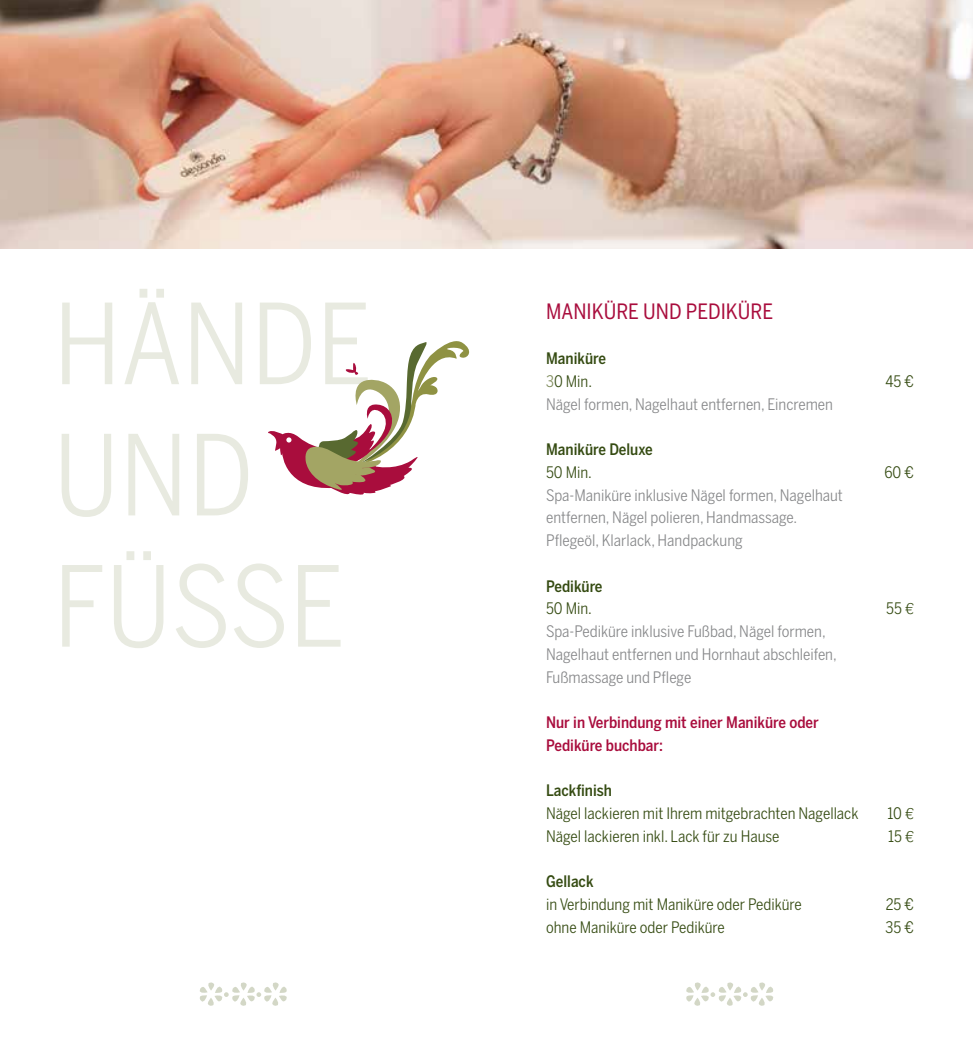
<style>
.page{position:relative;width:973px;height:1042px;background:#fff}
.page>*{position:absolute;margin:0;border:0;box-sizing:border-box;transform-origin:0 0}
.t1{font:110.25px/131.2px "Benton Sans Cond";color:#e8eae0}
.t2{font:21px "Benton Sans Cond";color:#a90d3d}
.t3{font:15.75px/22.8px "Benton Sans Cond";color:#87888a}
.t4{font:15.75px "Benton Sans Cond";color:#354b12}
.t5{font:500 15.75px/22.8px "Benton Sans Cond";color:#354b12}
.t6{font:500 15.75px/22.8px "Benton Sans Cond";color:#a90d3d}
.s1{font-weight:400;color:#7d8a59}
.s2{font-weight:400}
.s3{font-family:"Helvetica";font-weight:300}
</style>
<div class="page">
<svg style="left:268px;top:341px;width:202px;height:154px"></svg>
<img style="left:0;top:0;width:972px;height:248px">
<svg style="left:686px;top:982px;width:87px;height:24px"></svg>
<svg style="left:200px;top:982px;width:87px;height:24px"></svg>
<h1 class="t1" style="left:53px;top:278px;width:320px">HÄNDE<br>UND<br>FÜSSE</h1>
<h2 class="t2" style="left:546px;top:299px;width:228px">MANIKÜRE UND PEDIKÜRE</h2>
<p class="t5" style="left:546px;top:347px;width:61px">Maniküre<br><span class="s1">3</span><span class="s2">0 Min.</span></p>
<p class="t4" style="left:885px;top:372px;width:30px">45 €</p>
<p class="t3" style="left:546px;top:392px;width:288px">Nägel formen, Nagelhaut entfernen, Eincremen</p>
<p class="t5" style="left:546px;top:438px;width:108px">Maniküre Deluxe</p>
<p class="t4" style="left:546px;top:463px;width:47px">50 Min.</p>
<p class="t4" style="left:884px;top:463px;width:31px">60 €</p>
<p class="t3" style="left:546px;top:483px;width:298px">Spa-Maniküre inklusive Nägel formen, Nagelhaut entfernen, Nägel polieren, Handmassage.<br>Pflegeöl, Klarlack, Handpackung</p>
<p class="t5" style="left:546px;top:574px;width:58px">Pediküre</p>
<p class="t4" style="left:546px;top:599px;width:47px">50 Min.</p>
<p class="t4" style="left:886px;top:599px;width:29px">55 <span class="s3">€</span></p>
<p class="t3" style="left:546px;top:620px;width:292px">Spa-Pediküre inklusive Fußbad, Nägel formen,<br>Nagelhaut entfernen und Hornhaut abschleifen,<br>Fußmassage und Pflege</p>
<p class="t6" style="left:546px;top:711px;width:274px">Nur in Verbindung mit einer Maniküre oder<br>Pediküre buchbar:</p>
<p class="t5" style="left:546px;top:779px;width:68px">Lackfinish</p>
<p class="t4" style="left:546px;top:804px;width:314px">Nägel lackieren mit Ihrem mitgebrachten Nagellack</p>
<p class="t4" style="left:887px;top:804px;width:28px">10 <span class="s3">€</span></p>
<p class="t4" style="left:546px;top:827px;width:235px">Nägel lackieren inkl. Lack für zu Hause</p>
<p class="t4" style="left:888px;top:827px;width:27px">15 <span class="s3">€</span></p>
<p class="t5" style="left:546px;top:870px;width:49px">Gellack</p>
<p class="t4" style="left:546px;top:895px;width:257px">in Verbindung mit Maniküre oder Pediküre</p>
<p class="t4" style="left:885px;top:895px;width:30px">25 €</p>
<p class="t4" style="left:546px;top:918px;width:180px">ohne Maniküre oder Pediküre</p>
<p class="t4" style="left:885px;top:918px;width:30px">35 €</p>
</div>
